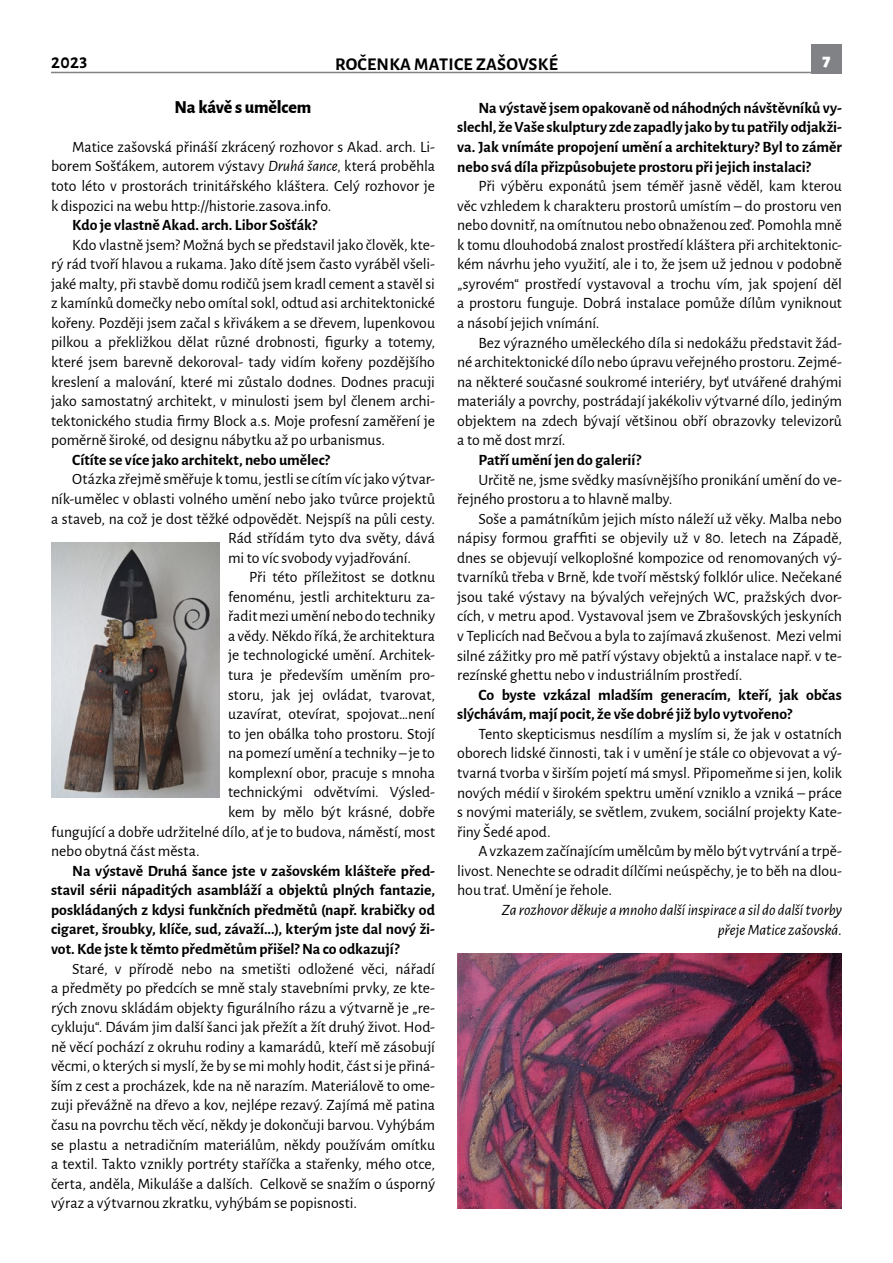
<style>
.page{position:relative;width:893px;height:1263px;background:#fff}
.page>*{position:absolute;margin:0;border:0;box-sizing:border-box;transform-origin:0 0}
.t1{font:700 18px "Alegreya Sans";letter-spacing:.015em;color:#000}
.t2{font:800 18px "Alegreya Sans";letter-spacing:-.01em;color:#000}
.t3{font:900 18px "Alegreya Sans";color:#fff}
.t4{font:15.75px/19.5px "Alegreya Sans";color:#000;text-align:justify}
.t5{font:700 15.75px/19.5px "Alegreya Sans";color:#000;text-align:justify}
.t6{font:italic 15.75px/19.5px "Alegreya Sans";letter-spacing:-.005em;color:#000;text-align:right}
.s1{font-style:italic}
</style>
<div class="page">
<div style="left:811px;top:44px;width:31px;height:30px;background:#808285"></div>
<hr style="left:51px;top:72px;width:791px;height:1px;background:#808285">
<img style="left:51px;top:542px;width:169px;height:255px">
<img style="left:457px;top:954px;width:385px;height:254px">
<p class="t1" style="left:51px;top:49px;width:38px">2023</p>
<p class="t1" style="left:335px;top:51px;width:224px">ročenka matice zašovské</p>
<p class="t3" style="left:823px;top:46px;width:10px">7</p>
<p class="t2" style="left:175px;top:93px;width:138px">Na kávě s umělcem</p>
<p class="t4" style="left:51px;top:136px;width:386px;text-indent:21px">Matice zašovská přináší zkrácený rozhovor s Akad. arch. Li&shy;borem Sošťákem, autorem výstavy <span class="s1">Druhá šance</span>, která proběhla toto léto v prostorách trinitářského kláštera. Celý rozhovor je k dispozici na webu http://historie.zasova.info.</p>
<p class="t5" style="left:72px;top:214px;width:246px">Kdo je vlastně Akad. arch. Libor Sošťák?</p>
<p class="t4" style="left:51px;top:234px;width:386px;text-indent:21px">Kdo vlastně jsem? Možná bych se představil jako člověk, kte&shy;rý rád tvoří hlavou a rukama. Jako dítě jsem často vyráběl všeli&shy;jaké malty, při stavbě domu rodičů jsem kradl cement a stavěl si z kamínků domečky nebo omítal sokl, odtud asi architektonické kořeny. Později jsem začal s křivákem a se dřevem, lupenkovou pilkou a překližkou dělat různé drobnosti, figurky a totemy, které jsem barevně dekoroval- tady vidím kořeny pozdějšího kreslení a malování, které mi zůstalo dodnes. Dodnes pracuji jako samostatný architekt, v minulosti jsem byl členem archi&shy;tektonického studia firmy Block a.s. Moje profesní zaměření je poměrně široké, od designu nábytku až po urbanismus.</p>
<p class="t5" style="left:72px;top:449px;width:259px">Cítíte se více jako architekt, nebo umělec?</p>
<p class="t4" style="left:72px;top:469px;width:364px">Otázka zřejmě směřuje k tomu, jestli se cítím víc jako výtvar-</p>
<p class="t4" style="left:51px;top:488px;width:386px">ník-umělec v oblasti volného umění nebo jako tvůrce projektů</p>
<p class="t4" style="left:51px;top:508px;width:386px">a staveb, na což je dost těžké odpovědět. Nejspíš na půli cesty.</p>
<p class="t4" style="left:228px;top:527px;width:209px">Rád střídám tyto dva světy, dává</p>
<p class="t4" style="left:228px;top:547px;width:184px">mi to víc svobody vyjadřování.</p>
<p class="t4" style="left:249px;top:567px;width:187px">Při této příležitost se dotknu</p>
<p class="t4" style="left:228px;top:586px;width:209px">fenoménu, jestli architekturu za-</p>
<p class="t4" style="left:228px;top:606px;width:209px">řadit mezi umění nebo do techniky</p>
<p class="t4" style="left:228px;top:625px;width:209px">a vědy. Někdo říká, že architektura</p>
<p class="t4" style="left:228px;top:645px;width:209px">je technologické umění. Architek-</p>
<p class="t4" style="left:228px;top:664px;width:209px">tura je především uměním pro-</p>
<p class="t4" style="left:228px;top:684px;width:209px">storu, jak jej ovládat, tvarovat,</p>
<p class="t4" style="left:228px;top:704px;width:209px">uzavírat, otevírat, spojovat…není</p>
<p class="t4" style="left:228px;top:723px;width:209px">to jen obálka toho prostoru. Stojí</p>
<p class="t4" style="left:228px;top:743px;width:209px">na pomezí umění a techniky – je to</p>
<p class="t4" style="left:228px;top:762px;width:209px">komplexní obor, pracuje s mnoha</p>
<p class="t4" style="left:228px;top:782px;width:209px">technickými odvětvími. Výsled-</p>
<p class="t4" style="left:228px;top:801px;width:208px">kem by mělo být krásné, dobře</p>
<p class="t4" style="left:51px;top:821px;width:385px">fungující a dobře udržitelné dílo, ať je to budova, náměstí, most</p>
<p class="t4" style="left:51px;top:840px;width:150px">nebo obytná část města.</p>
<p class="t5" style="left:51px;top:860px;width:386px;text-indent:21px">Na výstavě Druhá šance jste v zašovském klášteře před&shy;stavil sérii nápaditých asambláží a objektů plných fantazie, poskládaných z kdysi funkčních předmětů (např. krabičky od cigaret, šroubky, klíče, sud, závaží...), kterým jste dal nový ži&shy;vot. Kde jste k těmto předmětům přišel? Na co odkazují?</p>
<p class="t4" style="left:51px;top:958px;width:386px;text-indent:21px">Staré, v přírodě nebo na smetišti odložené věci, nářadí a předměty po předcích se mně staly stavebními prvky, ze kte&shy;rých znovu skládám objekty figurálního rázu a výtvarně je „re&shy;cykluju“. Dávám jim další šanci jak přežít a žít druhý život. Hod&shy;ně věcí pochází z okruhu rodiny a kamarádů, kteří mě zásobují věcmi, o kterých si myslí, že by se mi mohly hodit, část si je přiná&shy;ším z cest a procházek, kde na ně narazím. Materiálově to ome&shy;zuji převážně na dřevo a kov, nejlépe rezavý. Zajímá mě patina času na povrchu těch věcí, někdy je dokončuji barvou. Vyhýbám se plastu a netradičním materiálům, někdy používám omítku a textil. Takto vznikly portréty staříčka a stařenky, mého otce, čerta, anděla, Mikuláše a dalších. Celkově se snažím o úsporný výraz a výtvarnou zkratku, vyhýbám se popisnosti.</p>
<p class="t5" style="left:457px;top:97px;width:386px;text-indent:21px">Na výstavě jsem opakovaně od náhodných návštěvníků vy&shy;slechl, že Vaše skulptury zde zapadly jako by tu patřily odjakži&shy;va. Jak vnímáte propojení umění a architektury? Byl to záměr nebo svá díla přizpůsobujete prostoru při jejich instalaci?</p>
<p class="t4" style="left:457px;top:176px;width:386px;text-indent:21px">Při výběru exponátů jsem téměř jasně věděl, kam kterou věc vzhledem k charakteru prostorů umístím – do prostoru ven nebo dovnitř, na omítnutou nebo obnaženou zeď. Pomohla mně k tomu dlouhodobá znalost prostředí kláštera při architektonic&shy;kém návrhu jeho využití, ale i to, že jsem už jednou v podobně „syrovém“ prostředí vystavoval a trochu vím, jak spojení děl a prostoru funguje. Dobrá instalace pomůže dílům vyniknout a násobí jejich vnímání.</p>
<p class="t4" style="left:457px;top:332px;width:386px;text-indent:21px">Bez výrazného uměleckého díla si nedokážu představit žád&shy;né architektonické dílo nebo úpravu veřejného prostoru. Zejmé&shy;na některé současné soukromé interiéry, byť utvářené drahými materiály a povrchy, postrádají jakékoliv výtvarné dílo, jediným objektem na zdech bývají většinou obří obrazovky televizorů a to mě dost mrzí.</p>
<p class="t5" style="left:478px;top:449px;width:164px">Patří umění jen do galerií?</p>
<p class="t4" style="left:457px;top:469px;width:386px;text-indent:21px">Určitě ne, jsme svědky masívnějšího pronikání umění do ve&shy;řejného prostoru a to hlavně malby.</p>
<p class="t4" style="left:457px;top:508px;width:386px;text-indent:21px">Soše a památníkům jejich místo náleží už věky. Malba nebo nápisy formou graffiti se objevily už v 80. letech na Západě, dnes se objevují velkoplošné kompozice od renomovaných vý&shy;tvarníků třeba v Brně, kde tvoří městský folklór ulice. Nečekané jsou také výstavy na bývalých veřejných WC, pražských dvor&shy;cích, v metru apod. Vystavoval jsem ve Zbrašovských jeskyních v Teplicích nad Bečvou a byla to zajímavá zkušenost. Mezi velmi silné zážitky pro mě patří výstavy objektů a instalace např. v te&shy;rezínské ghettu nebo v industriálním prostředí.</p>
<p class="t5" style="left:457px;top:684px;width:386px;text-indent:21px">Co byste vzkázal mladším generacím, kteří, jak občas slýchávám, mají pocit, že vše dobré již bylo vytvořeno?</p>
<p class="t4" style="left:457px;top:723px;width:386px;text-indent:21px">Tento skepticismus nesdílím a myslím si, že jak v ostatních oborech lidské činnosti, tak i v umění je stále co objevovat a vý&shy;tvarná tvorba v širším pojetí má smysl. Připomeňme si jen, kolik nových médií v širokém spektru umění vzniklo a vzniká – práce s novými materiály, se světlem, zvukem, sociální projekty Kate&shy;řiny Šedé apod.</p>
<p class="t4" style="left:457px;top:841px;width:386px;text-indent:21px">A vzkazem začínajícím umělcům by mělo být vytrvání a trpě&shy;livost. Nenechte se odradit dílčími neúspěchy, je to běh na dlou&shy;hou trať. Umění je řehole.</p>
<p class="t6" style="left:502px;top:899px;width:342px">Za rozhovor děkuje a mnoho další inspirace a sil do další tvorby přeje Matice zašovská.</p>
</div>
